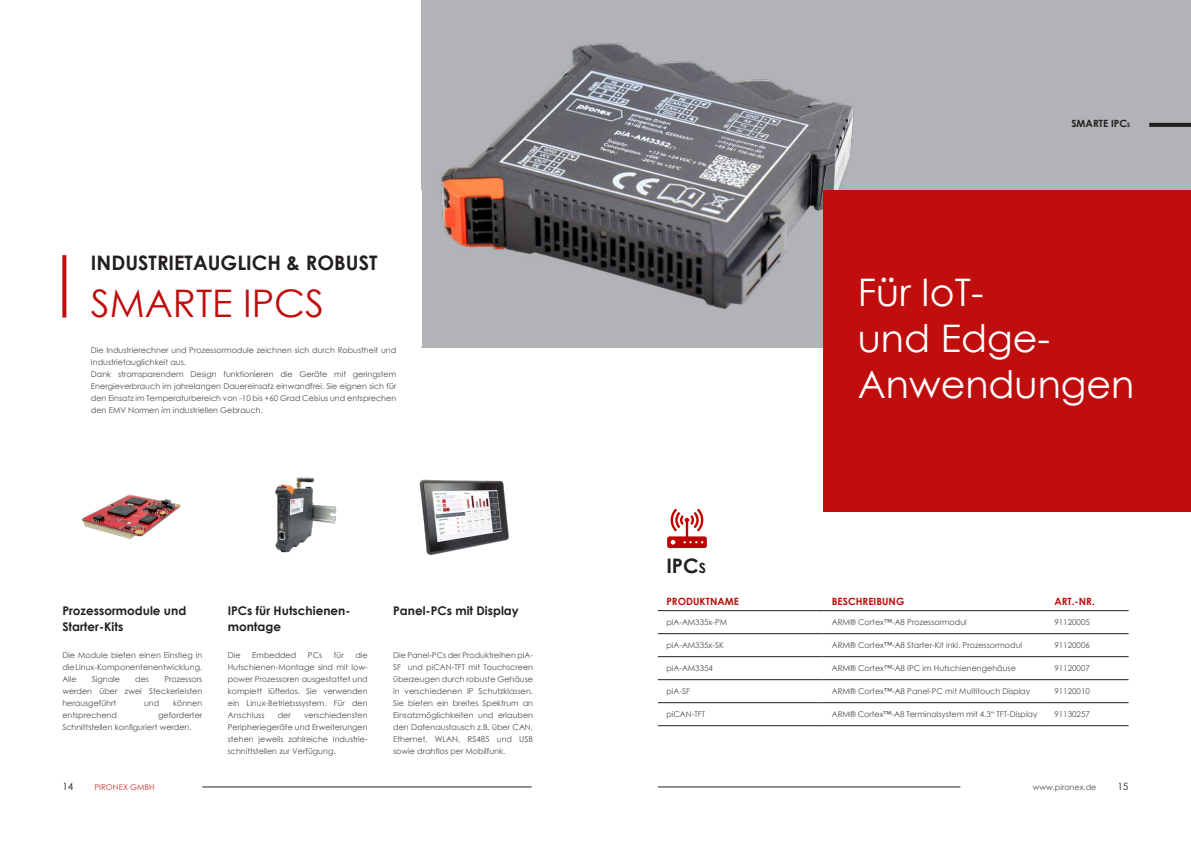
<style>
.page{position:relative;width:1191px;height:842px;background:#fff}
.page>*{position:absolute;margin:0;border:0;box-sizing:border-box;transform-origin:0 0}
.t1{font:38px/45.6px "Century Gothic";color:#fff}
.t2{font:38px "Century Gothic";color:#c00d0d}
.t3{font:700 20px "Century Gothic";color:#231f20}
.t4{font:700 12px/16px "Century Gothic";color:#231f20}
.t5{font:700 10px "Century Gothic";color:#c00d0d}
.t6{font:700 10px "Century Gothic";color:#231f20}
.t7{font:10px "Century Gothic";color:#231f20}
.t8{font:8px/12px "Century Gothic";color:#4b4c4d;text-align:justify}
.t9{font:8px "Century Gothic";color:#c93131}
.s1{font-size:6px}
.s2{font-size:14px}
</style>
<div class="page">
<div style="left:422px;top:0;width:769px;height:347px;background:#b2b3b7"></div>
<img style="left:441px;top:43px;width:459px;height:266px">
<div style="left:823px;top:191px;width:368px;height:321px;background:#c00d0d"></div>
<svg style="left:62px;top:255px;width:4px;height:62px"></svg>
<svg style="left:1149px;top:123px;width:42px;height:4px"></svg>
<hr style="left:658px;top:610px;width:165px;height:1px;background:#231f20">
<hr style="left:823px;top:610px;width:223px;height:1px;background:#231f20">
<hr style="left:1046px;top:610px;width:82px;height:1px;background:#231f20">
<hr style="left:658px;top:633px;width:165px;height:1px;background:#231f20">
<hr style="left:823px;top:633px;width:223px;height:1px;background:#231f20">
<hr style="left:1046px;top:633px;width:82px;height:1px;background:#231f20">
<hr style="left:658px;top:656px;width:165px;height:1px;background:#231f20">
<hr style="left:823px;top:656px;width:223px;height:1px;background:#231f20">
<hr style="left:1046px;top:656px;width:82px;height:1px;background:#231f20">
<hr style="left:658px;top:679px;width:165px;height:1px;background:#231f20">
<hr style="left:823px;top:679px;width:223px;height:1px;background:#231f20">
<hr style="left:1046px;top:679px;width:82px;height:1px;background:#231f20">
<hr style="left:658px;top:702px;width:165px;height:1px;background:#231f20">
<hr style="left:823px;top:702px;width:223px;height:1px;background:#231f20">
<hr style="left:1046px;top:702px;width:82px;height:1px;background:#231f20">
<hr style="left:658px;top:725px;width:165px;height:1px;background:#231f20">
<hr style="left:823px;top:725px;width:223px;height:1px;background:#231f20">
<hr style="left:1046px;top:725px;width:82px;height:1px;background:#231f20">
<svg style="left:667px;top:508px;width:40px;height:40px"></svg>
<img style="left:82px;top:494px;width:99px;height:45px">
<img style="left:419px;top:479px;width:90px;height:77px">
<img style="left:275px;top:477px;width:62px;height:76px">
<hr style="left:202px;top:787px;width:329px;height:1px;background:#231f20">
<hr style="left:658px;top:787px;width:302px;height:1px;background:#231f20">
<h2 class="t3" style="left:91px;top:248px;width:288px">INDUSTRIETAUGLICH &amp; ROBUST</h2>
<h1 class="t2" style="left:91px;top:277px;width:235px">SMARTE IPCS</h1>
<p class="t8" style="left:91px;top:344px;width:307px;text-align:left">Die Industrierechner und Prozessormodule zeichnen sich durch Robustheit und Industrietauglichkeit aus.<br>Dank stromsparendem Design funktionieren die Geräte mit geringstem Energieverbrauch im jahrelangen Dauereinsatz einwandfrei. Sie eignen sich für den Einsatz im Temperaturbereich von -10 bis +60 Grad Celsius und entsprechen den EMV Normen im industriellen Gebrauch.</p>
<h3 class="t4" style="left:62px;top:602px;width:125px">Prozessormodule und<br>Starter-Kits</h3>
<p class="t8" style="left:62px;top:649px;width:141px">Die Module bieten einen Einstieg in die Linux-Komponentenentwicklung.<br>Alle</p>
<p class="t8" style="left:92px;top:673px;width:30px">Signale</p>
<p class="t8" style="left:135px;top:673px;width:15px">des</p>
<p class="t8" style="left:62px;top:673px;width:141px;text-indent:102px">Prozessors werden über zwei Steckerleisten herausgeführt</p>
<p class="t8" style="left:144px;top:697px;width:17px">und</p>
<p class="t8" style="left:173px;top:697px;width:31px">können</p>
<p class="t8" style="left:62px;top:709px;width:141px;text-indent:96px">geforderter<br>Schnittstellen konfiguriert werden.</p>
<p class="t8" style="left:62px;top:709px;width:56px">entsprechend</p>
<h3 class="t4" style="left:228px;top:602px;width:124px">IPCs für Hutschienen&shy;montage</h3>
<p class="t8" style="left:228px;top:649px;width:14px">Die</p>
<p class="t8" style="left:252px;top:649px;width:46px">Embedded</p>
<p class="t8" style="left:308px;top:649px;width:16px">PCs</p>
<p class="t8" style="left:334px;top:649px;width:11px">für</p>
<p class="t8" style="left:228px;top:649px;width:141px;text-indent:128px">die Hutschienen-Montage sind mit low&shy;power Prozessoren ausgestattet und komplett lüfterlos. Sie verwenden ein Linux-Betriebssystem. Für den Anschluss</p>
<p class="t8" style="left:228px;top:709px;width:141px;text-indent:76px">verschiedensten Peripheriegeräte und Erweiterungen stehen jeweils zahlreiche Industrie&shy;schnittstellen zur Verfügung.</p>
<p class="t8" style="left:278px;top:709px;width:15px">der</p>
<h3 class="t4" style="left:393px;top:602px;width:127px">Panel-PCs mit Display</h3>
<p class="t8" style="left:393px;top:649px;width:141px">Die Panel-PCs der Produktreihen piA-SF und piCAN-TFT mit Touchscreen überzeugen durch robuste Gehäuse in verschiedenen IP Schutzklassen.<br>Sie bieten ein breites Spektrum an Einsatzmöglichkeiten und erlauben den Datenaustausch z.B. über CAN, Ethernet, WLAN, RS485 und USB sowie drahtlos per Mobilfunk.</p>
<p class="t6" style="left:1071px;top:115px;width:60px">SMARTE IPC<span class="s1">S</span></p>
<h2 class="t3" style="left:666px;top:551px;width:41px">IPC<span class="s2">S</span></h2>
<h1 class="t1" style="left:857px;top:269px;width:278px">Für IoT-<br>und Edge-<br>Anwendungen</h1>
<p class="t5" style="left:666px;top:594px;width:74px">PRODUKTNAME</p>
<p class="t5" style="left:831px;top:594px;width:74px">BESCHREIBUNG</p>
<p class="t5" style="left:1054px;top:594px;width:42px">ART.-NR.</p>
<p class="t8" style="left:666px;top:616px;width:62px">piA-AM335x-PM</p>
<p class="t8" style="left:831px;top:616px;width:136px">ARM® Cortex™-A8 Prozessormodul</p>
<p class="t8" style="left:1054px;top:616px;width:37px">91120005</p>
<p class="t8" style="left:666px;top:639px;width:59px">piA-AM335x-SK</p>
<p class="t8" style="left:831px;top:639px;width:192px">ARM® Cortex™-A8 Starter-Kit inkl. Prozessormodul</p>
<p class="t8" style="left:1054px;top:639px;width:37px">91120006</p>
<p class="t8" style="left:666px;top:662px;width:48px">piA-AM3354</p>
<p class="t8" style="left:831px;top:662px;width:186px">ARM® Cortex™-A8 IPC im Hutschienengehäuse</p>
<p class="t8" style="left:1054px;top:662px;width:37px">91120007</p>
<p class="t8" style="left:666px;top:685px;width:25px">piA-SF</p>
<p class="t8" style="left:831px;top:685px;width:200px">ARM® Cortex™-A8 Panel-PC mit Multitouch Display</p>
<p class="t8" style="left:1054px;top:685px;width:37px">91120010</p>
<p class="t8" style="left:666px;top:708px;width:40px">piCAN-TFT</p>
<p class="t8" style="left:831px;top:708px;width:207px">ARM® Cortex™-A8 Terminalsystem mit 4.3“ TFT-Display</p>
<p class="t8" style="left:1054px;top:708px;width:37px">91130257</p>
<p class="t7" style="left:62px;top:780px;width:13px">14</p>
<p class="t9" style="left:94px;top:782px;width:62px">PIRONEX GMBH</p>
<p class="t8" style="left:1032px;top:781px;width:65px">www.pironex.de</p>
<p class="t7" style="left:1117px;top:779px;width:13px">15</p>
</div>
